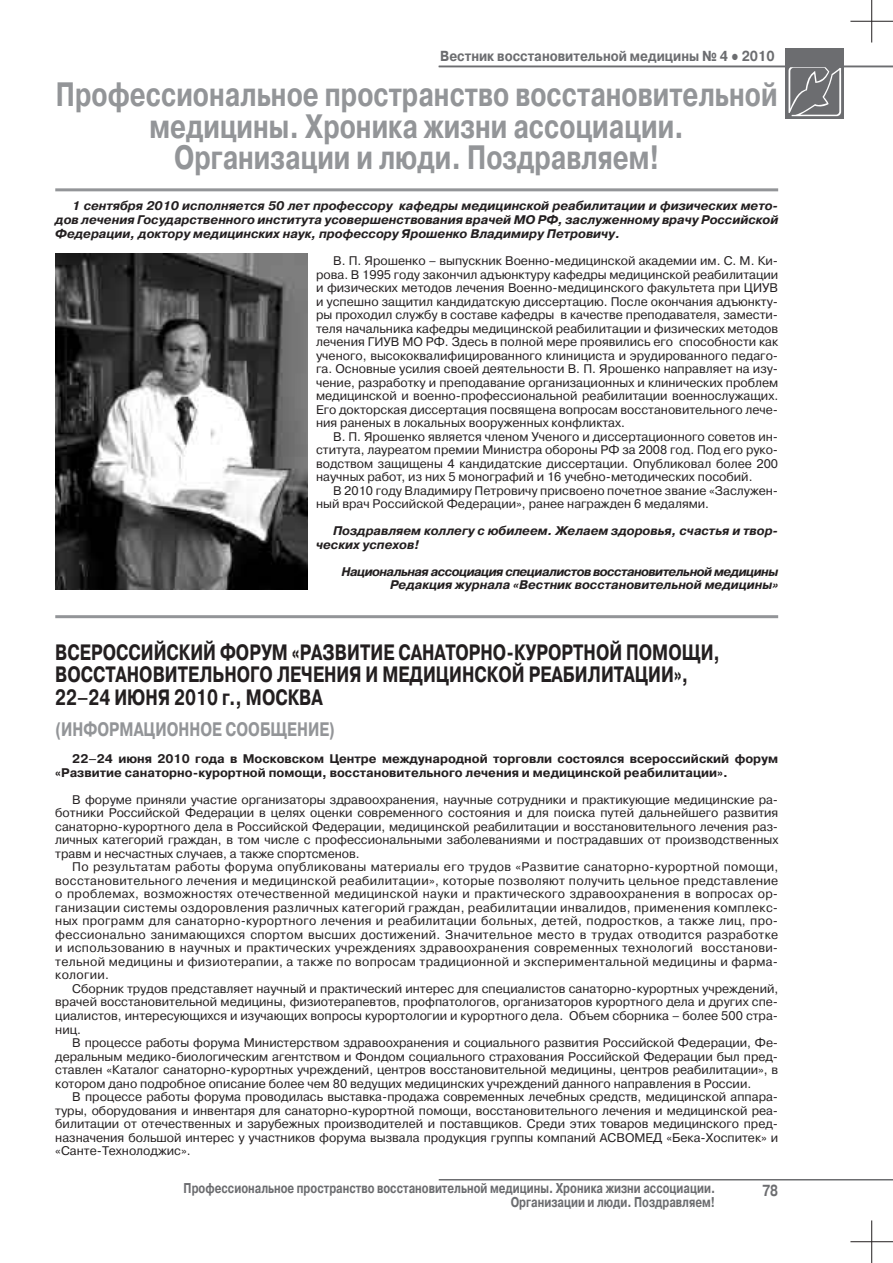
<style>
.page{position:relative;width:893px;height:1263px;background:#fff}
.page>*{position:absolute;margin:0;border:0;box-sizing:border-box;transform-origin:0 0}
.раздел{font:700 33.6px/31.5px "Pragmatica WINC";color:#939598;text-align:center;scale:.76 1}
.название_статьи{font:700 22.2px "Pragmatica WINC";color:#231f20;scale:.76 1}
.раздел-2{font:700 19.5px "Pragmatica WINC";color:#939598;scale:.76 1}
.t1{font:700 15.9px "Pragmatica WINC";color:#6c6d70;scale:.76 1}
.t2{font:700 14.4px "Pragmatica WINC";color:#6c6d70;scale:.88 1}
.t3{font:700 14.1px "Pragmatica WINC";color:#6c6d70;scale:.76 1}
.основной{font:12.45px/13.5px "Pragmatica WINC";color:#231f20;text-align:justify}
.основной-2{font:italic 700 12.45px/14px "Pragmatica WINC";color:#231f20}
.основной-3{font:700 12.45px/13.5px "Pragmatica WINC";color:#231f20}
.основной-4{font:italic 700 12.45px "Pragmatica WINC";letter-spacing:-.04em;color:#231f20}
.s1{font-family:"Times New Roman";font-weight:400}
</style>
<div class="page">
<hr style="left:439px;top:1179px;width:454px;height:1px;background:#6c6d70">
<div style="left:786px;top:48px;width:58px;height:71px;background:#6c6d70"></div>
<svg style="left:788px;top:67px;width:53px;height:49px"></svg>
<hr style="left:850px;top:1241px;width:43px;height:1px;background:#231f20">
<hr style="left:871px;top:1220px;width:1px;height:43px;background:#231f20">
<hr style="left:850px;top:21px;width:43px;height:1px;background:#231f20">
<hr style="left:871px;top:0;width:1px;height:43px;background:#231f20">
<hr style="left:439px;top:66px;width:454px;height:1px;background:#6c6d70">
<hr style="left:55px;top:188px;width:723px;height:3px;background:#939598">
<hr style="left:55px;top:615px;width:723px;height:3px;background:#939598">
<img style="left:55px;top:254px;width:252px;height:336px">
<p class="t2" style="left:440px;top:48px;width:382px">Вестник восстановительной медицины № 4 <span class="s1">●</span> 2010</p>
<p class="раздел" style="left:56px;top:79px;width:951px">Профессиональное пространство восстановительной медицины. Хроника жизни ассоциации.</p>
<p class="раздел" style="left:174px;top:142px;width:640px">Организации и люди. Поздравляем!</p>
<p class="основной-2" style="left:55px;top:199px;width:724px;text-align:justify;text-indent:17px">1 сентября 2010 исполняется 50 лет профессору кафедры медицинской реабилитации и физических мето&shy;дов лечения Государственного института усовершенствования врачей МО РФ, заслуженному врачу Российской Федерации, доктору медицинских наук, профессору Ярошенко Владимиру Петровичу.</p>
<p class="основной" style="left:316px;top:254px;width:464px;text-align:left;text-indent:17px">В. П. Ярошенко – выпускник Военно-медицинской академии им. С. М. Ки&shy;рова. В 1995 году закончил адъюнктуру кафедры медицинской реабилитации и физических методов лечения Военно-медицинского факультета при ЦИУВ и успешно защитил кандидатскую диссертацию. После окончания адъюнкту&shy;ры проходил службу в составе кафедры в качестве преподавателя, замести&shy;теля начальника кафедры медицинской реабилитации и физических методов лечения ГИУВ МО РФ. Здесь в полной мере проявились его способности как ученого, высококвалифицированного клинициста и эрудированного педаго&shy;га. Основные усилия своей деятельности В. П. Ярошенко направляет на изу&shy;чение, разработку и преподавание организационных и клинических проблем медицинской и военно-профессиональной реабилитации военнослужащих.<br>Его докторская диссертация посвящена вопросам восстановительного лече&shy;ния раненых в локальных вооруженных конфликтах.</p>
<p class="основной" style="left:316px;top:430px;width:464px;text-indent:17px">В. П. Ярошенко является членом Ученого и диссертационного советов ин&shy;ститута, лауреатом премии Министра обороны РФ за 2008 год. Под его руко&shy;водством защищены 4 кандидатские диссертации. Опубликовал более 200 научных работ, из них 5 монографий и 16 учебно-методических пособий.</p>
<p class="основной" style="left:316px;top:484px;width:464px;text-indent:17px">В 2010 году Владимиру Петровичу присвоено почетное звание «Заслужен&shy;ный врач Российской Федерации», ранее награжден 6 медалями.</p>
<p class="основной-2" style="left:316px;top:524px;width:464px;line-height:13.5px;text-indent:17px">Поздравляем коллегу с юбилеем. Желаем здоровья, счастья и твор&shy;ческих успехов!</p>
<p class="основной-4" style="left:341px;top:565px;width:438px">Национальная ассоциация специалистов восстановительной медицины</p>
<p class="основной-2" style="left:390px;top:578px;width:390px">Редакция журнала «Вестник восстановительной медицины»</p>
<p class="название_статьи" style="left:55px;top:640px;width:876px">Всероссийский форум «Развитие санаторно-курортной помощи,</p>
<p class="название_статьи" style="left:55px;top:662px;width:834px">восстановительного лечения и медицинской реабилитации»,</p>
<p class="название_статьи" style="left:55px;top:685px;width:354px">22–24 июня 2010 г., Москва</p>
<p class="раздел-2" style="left:55px;top:719px;width:370px">(информационное сообщение)</p>
<p class="основной-3" style="left:55px;top:752px;width:724px;text-indent:17px">22–24 июня 2010 года в Московском Центре международной торговли состоялся всероссийский форум «Развитие санаторно-курортной помощи, восстановительного лечения и медицинской реабилитации».</p>
<p class="основной" style="left:55px;top:793px;width:725px;text-indent:17px">В форуме приняли участие организаторы здравоохранения, научные сотрудники и практикующие медицинские ра&shy;ботники Российской Федерации в целях оценки современного состояния и для поиска путей дальнейшего развития санаторно-курортного дела в Российской Федерации, медицинской реабилитации и восстановительного лечения раз&shy;личных категорий граждан, в том числе с профессиональными заболеваниями и пострадавших от производственных травм и несчастных случаев, а также спортсменов.</p>
<p class="основной" style="left:55px;top:860px;width:725px;text-indent:17px">По результатам работы форума опубликованы материалы его трудов «Развитие санаторно-курортной помощи, восстановительного лечения и медицинской реабилитации», которые позволяют получить цельное представление о проблемах, возможностях отечественной медицинской науки и практического здравоохранения в вопросах ор&shy;ганизации системы оздоровления различных категорий граждан, реабилитации инвалидов, применения комплекс&shy;ных программ для санаторно-курортного лечения и реабилитации больных, детей, подростков, а также лиц, про&shy;фессионально занимающихся спортом высших достижений. Значительное место в трудах отводится разработке и использованию в научных и практических учреждениях здравоохранения современных технологий восстанови&shy;тельной медицины и физиотерапии, а также по вопросам традиционной и экспериментальной медицины и фарма&shy;кологии.</p>
<p class="основной" style="left:55px;top:982px;width:725px;text-indent:17px">Сборник трудов представляет научный и практический интерес для специалистов санаторно-курортных учреждений, врачей восстановительной медицины, физиотерапевтов, профпатологов, организаторов курортного дела и других спе&shy;циалистов, интересующихся и изучающих вопросы курортологии и курортного дела. Объем сборника – более 500 стра&shy;ниц.</p>
<p class="основной" style="left:55px;top:1036px;width:724px;text-indent:17px">В процессе работы форума Министерством здравоохранения и социального развития Российской Федерации, Фе&shy;деральным медико-биологическим агентством и Фондом социального страхования Российской Федерации был пред&shy;ставлен «Каталог санаторно-курортных учреждений, центров восстановительной медицины, центров реабилитации», в котором дано подробное описание более чем 80 ведущих медицинских учреждений данного направления в России.</p>
<p class="основной" style="left:55px;top:1090px;width:724px;text-indent:17px">В процессе работы форума проводилась выставка-продажа современных лечебных средств, медицинской аппара&shy;туры, оборудования и инвентаря для санаторно-курортной помощи, восстановительного лечения и медицинской реа&shy;билитации от отечественных и зарубежных производителей и поставщиков. Среди этих товаров медицинского пред&shy;назначения большой интерес у участников форума вызвала продукция группы компаний АСВО</p>
<p class="основной" style="left:634px;top:1131px;width:145px">МЕД «Бека-Хоспитек» и</p>
<p class="основной" style="left:55px;top:1144px;width:137px">«Санте-Технолоджис».</p>
<p class="t3" style="left:184px;top:1180px;width:701px">Профессиональное пространство восстановительной медицины. Хроника жизни ассоциации.</p>
<p class="t3" style="left:511px;top:1195px;width:270px">Организации и люди. Поздравляем!</p>
<p class="t1" style="left:762px;top:1181px;width:22px">78</p>
</div>
